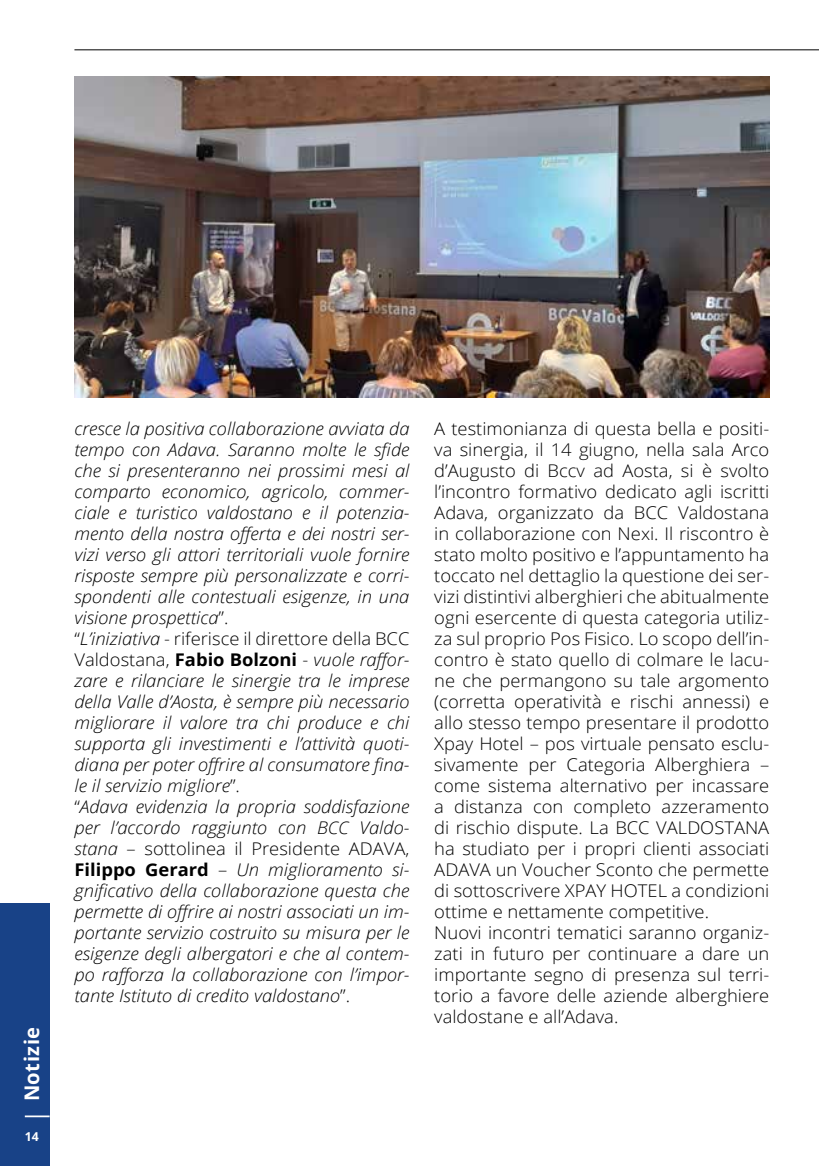
<style>
.page{position:relative;width:819px;height:1166px;background:#fff}
.page>*{position:absolute;margin:0;border:0;box-sizing:border-box;transform-origin:0 0}
.t1{font:700 20.12px "Open Sans";letter-spacing:.025em;color:#fff}
.t2{font:italic 300 17.5px/21px "Open Sans";color:#000;scale:1.05 1}
.t3{font:300 17.5px/21px "Open Sans";color:#000;scale:1.05 1}
.t4{font:700 12.25px "Open Sans";color:#fff}
.s1{font-style:normal}
.s2{font-weight:700;font-style:normal}
</style>
<div class="page">
<hr style="left:74px;top:50px;width:745px;height:1px;background:#000">
<img style="left:74px;top:77px;width:695px;height:321px">
<div style="left:0;top:903px;width:50px;height:263px;background:#184287"></div>
<hr style="left:25px;top:1115px;width:25px;height:2px;background:#fff">
<p class="t1" style="left:18px;top:1101px;width:76px;rotate:-90deg">Notizie</p>
<p class="t4" style="left:25px;top:1127px;width:15px">14</p>
<p class="t2" style="left:74px;top:418px;width:320px">cresce la positiva collaborazione avviata da tempo con Adava. Saranno molte le sfide che si presenteranno nei prossimi mesi al comparto economico, agricolo, commer&shy;ciale e turistico valdostano e il potenzia&shy;mento della nostra offerta e dei nostri ser&shy;vizi verso gli attori territoriali vuole fornire risposte sempre più personalizzate e corri&shy;spondenti alle contestuali esigenze, in una visione prospettica<span class="s1">”.<br>“</span>L’iniziativa <span class="s1">- riferisce il direttore della BCC Valdostana,</span> <span class="s2">Fabio Bolzoni</span> <span class="s1">-</span> vuole raffor&shy;zare e rilanciare le sinergie tra le imprese della Valle d’Aosta, è sempre più necessario migliorare il valore tra chi produce e chi supporta gli investimenti e l’attività quoti&shy;diana per poter offrire al consumatore fina&shy;le il servizio migliore<span class="s1">”.<br>“</span>Adava evidenzia la propria soddisfazione per l’accordo raggiunto con BCC Valdo&shy;stana <span class="s1">– sottolinea il Presidente ADAVA, </span><span class="s2">Filippo Gerard</span> <span class="s1">–</span> Un miglioramento si&shy;gnificativo della collaborazione questa che permette di offrire ai nostri associati un im&shy;portante servizio costruito su misura per le esigenze degli albergatori e che al contem&shy;po rafforza la collaborazione con l’impor&shy;tante Istituto di credito valdostano<span class="s1">”.</span></p>
<p class="t3" style="left:434px;top:418px;width:320px">A testimonianza di questa bella e positi&shy;va sinergia, il 14 giugno, nella sala Arco d’Augusto di Bccv ad Aosta, si è svolto l’incontro formativo dedicato agli iscritti Adava, organizzato da BCC Valdostana in collaborazione con Nexi. Il riscontro è stato molto positivo e l’appuntamento ha toccato nel dettaglio la questione dei ser&shy;vizi distintivi alberghieri che abitualmente ogni esercente di questa categoria utiliz&shy;za sul proprio Pos Fisico. Lo scopo dell’in&shy;contro è stato quello di colmare le lacu&shy;ne che permangono su tale argomento (corretta operatività e rischi annessi) e allo stesso tempo presentare il prodotto Xpay Hotel – pos virtuale pensato esclu&shy;sivamente per Categoria Alberghiera – come sistema alternativo per incassare a distanza con completo azzeramento di rischio dispute. La BCC VALDOSTANA ha studiato per i propri clienti associati ADAVA un Voucher Sconto che permette di sottoscrivere XPAY HOTEL a condizioni ottime e nettamente competitive.<br>Nuovi incontri tematici saranno organiz&shy;zati in futuro per continuare a dare un importante segno di presenza sul terri&shy;torio a favore delle aziende alberghiere valdostane e all’Adava.</p>
</div>
